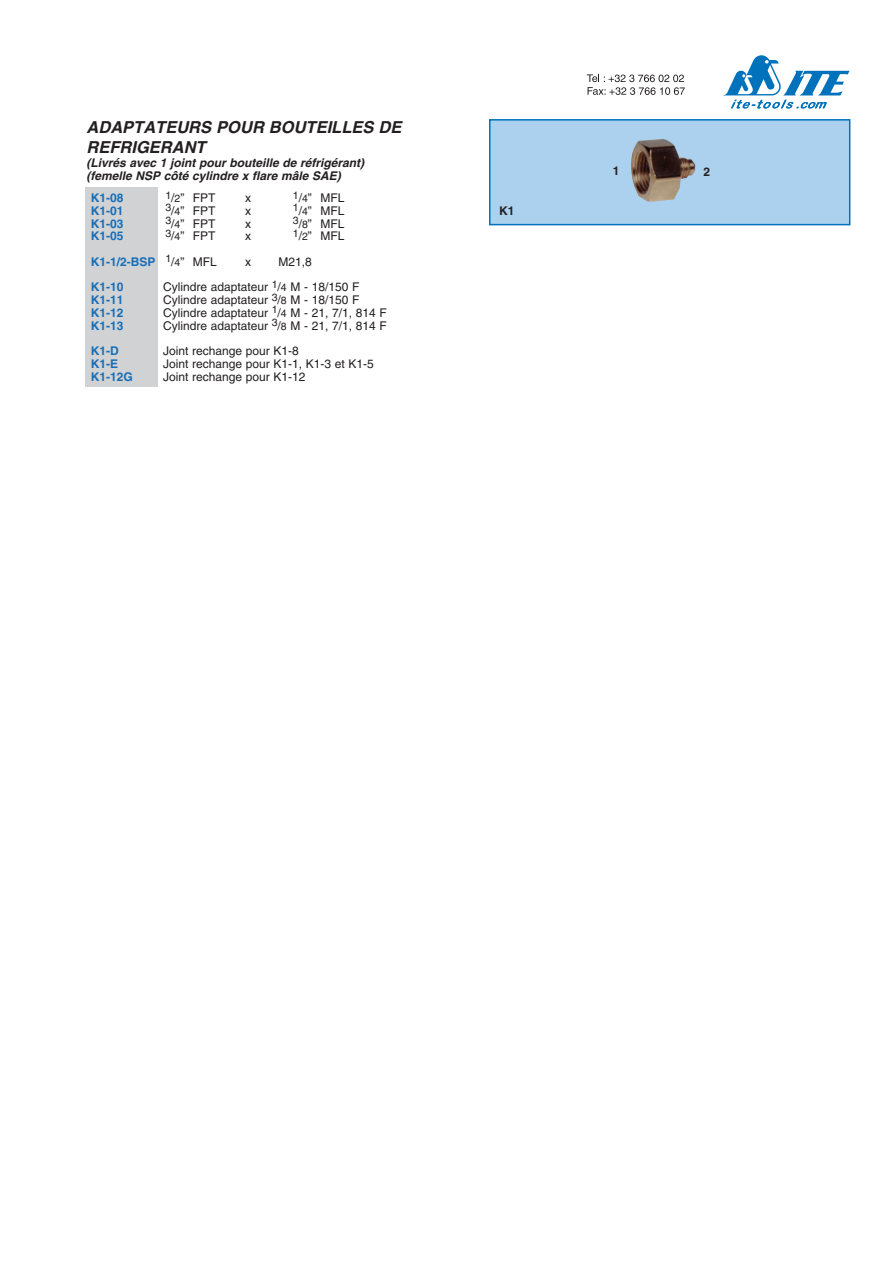
<style>
.page{position:relative;width:893px;height:1263px;background:#fff}
.page>*{position:absolute;margin:0;border:0;box-sizing:border-box;transform-origin:0 0}
.t1{font:italic 700 16.5px/19.8px "Helvetica";color:#231f20}
.t2{font:12px "Helvetica";color:#231f20}
.t3{font:italic 700 12px/13.5px "Helvetica";color:#231f20}
.t4{font:700 12px "Helvetica";color:#176eb8}
.t5{font:700 12px "Helvetica";color:#231f20}
.s1{font-size:10.5px}
.s2{font-weight:400;color:#231f20}
.s3{font-weight:400;font-size:10.5px;color:#231f20}
</style>
<div class="page">
<svg style="left:587px;top:74px;width:97px;height:21px"></svg>
<svg style="left:723px;top:55px;width:127px;height:53px"></svg>
<div style="left:490px;top:120px;width:360px;height:105px;background:#acd1ee"></div>
<img style="left:631px;top:139px;width:64px;height:63px">
<div style="left:489px;top:119px;width:361px;height:106px;border:2px solid #0072bc"></div>
<div style="left:85px;top:187px;width:72px;height:200px;background:#d1d2d4"></div>
<h1 class="t1" style="left:87px;top:117px;width:316px">ADAPTATEURS POUR BOUTEILLES DE<br>REFRIGERANT</h1>
<p class="t3" style="left:87px;top:155px;width:279px">(Livrés avec 1 joint pour bouteille de réfrigérant) (femelle NSP côté cylindre x flare mâle SAE)</p>
<p class="t4" style="left:91px;top:191px;width:34px">K1-08</p>
<p class="t2" style="left:165px;top:191px;width:52px"><sup>1</sup>/<span class="s1">2</span>” FPT</p>
<p class="t2" style="left:245px;top:191px;width:7px">x</p>
<p class="t2" style="left:293px;top:191px;width:53px"><sup>1</sup>/<span class="s1">4</span>” MFL</p>
<p class="t4" style="left:91px;top:203px;width:34px">K1-01</p>
<p class="t2" style="left:165px;top:204px;width:52px"><sup>3</sup>/<span class="s1">4</span>” FPT</p>
<p class="t2" style="left:245px;top:204px;width:7px">x</p>
<p class="t2" style="left:293px;top:204px;width:53px"><sup>1</sup>/<span class="s1">4</span>” MFL</p>
<p class="t4" style="left:91px;top:216px;width:34px">K1-03</p>
<p class="t2" style="left:165px;top:216px;width:52px"><sup>3</sup>/<span class="s1">4</span>” FPT</p>
<p class="t2" style="left:245px;top:216px;width:7px">x</p>
<p class="t2" style="left:293px;top:216px;width:53px"><sup>3</sup>/<span class="s1">8</span>” MFL</p>
<p class="t4" style="left:91px;top:229px;width:34px">K1-05</p>
<p class="t2" style="left:165px;top:229px;width:52px"><sup>3</sup>/<span class="s1">4</span>” FPT</p>
<p class="t2" style="left:245px;top:229px;width:7px">x</p>
<p class="t2" style="left:293px;top:229px;width:53px"><sup>1</sup>/<span class="s1">2</span>” MFL</p>
<p class="t4" style="left:91px;top:254px;width:128px">K1-1/2-BSP <sup>1</sup><span class="s2">/</span><span class="s3">4</span><span class="s2">” MFL</span></p>
<p class="t2" style="left:245px;top:255px;width:7px">x</p>
<p class="t2" style="left:279px;top:255px;width:35px">M21,8</p>
<p class="t4" style="left:91px;top:280px;width:34px">K1-10</p>
<p class="t2" style="left:163px;top:280px;width:198px">Cylindre adaptateur <sup>1</sup>/<span class="s1">4</span> M - 18/150 F</p>
<p class="t4" style="left:91px;top:293px;width:34px">K1-11</p>
<p class="t2" style="left:163px;top:293px;width:198px">Cylindre adaptateur <sup>3</sup>/<span class="s1">8</span> M - 18/150 F</p>
<p class="t4" style="left:91px;top:305px;width:34px">K1-12</p>
<p class="t2" style="left:163px;top:306px;width:225px">Cylindre adaptateur <sup>1</sup>/<span class="s1">4</span> M - 21, 7/1, 814 F</p>
<p class="t4" style="left:91px;top:318px;width:34px">K1-13</p>
<p class="t2" style="left:163px;top:318px;width:225px">Cylindre adaptateur <sup>3</sup>/<span class="s1">8</span> M - 21, 7/1, 814 F</p>
<p class="t4" style="left:91px;top:344px;width:29px">K1-D</p>
<p class="t2" style="left:163px;top:344px;width:137px">Joint rechange pour K1-8</p>
<p class="t4" style="left:91px;top:356px;width:29px">K1-E</p>
<p class="t2" style="left:163px;top:357px;width:212px">Joint rechange pour K1-1, K1-3 et K1-5</p>
<p class="t4" style="left:91px;top:369px;width:44px">K1-12G</p>
<p class="t2" style="left:163px;top:369px;width:144px">Joint rechange pour K1-12</p>
<p class="t5" style="left:499px;top:204px;width:17px">K1</p>
<p class="t5" style="left:613px;top:164px;width:8px">1</p>
<p class="t5" style="left:703px;top:165px;width:8px">2</p>
</div>
